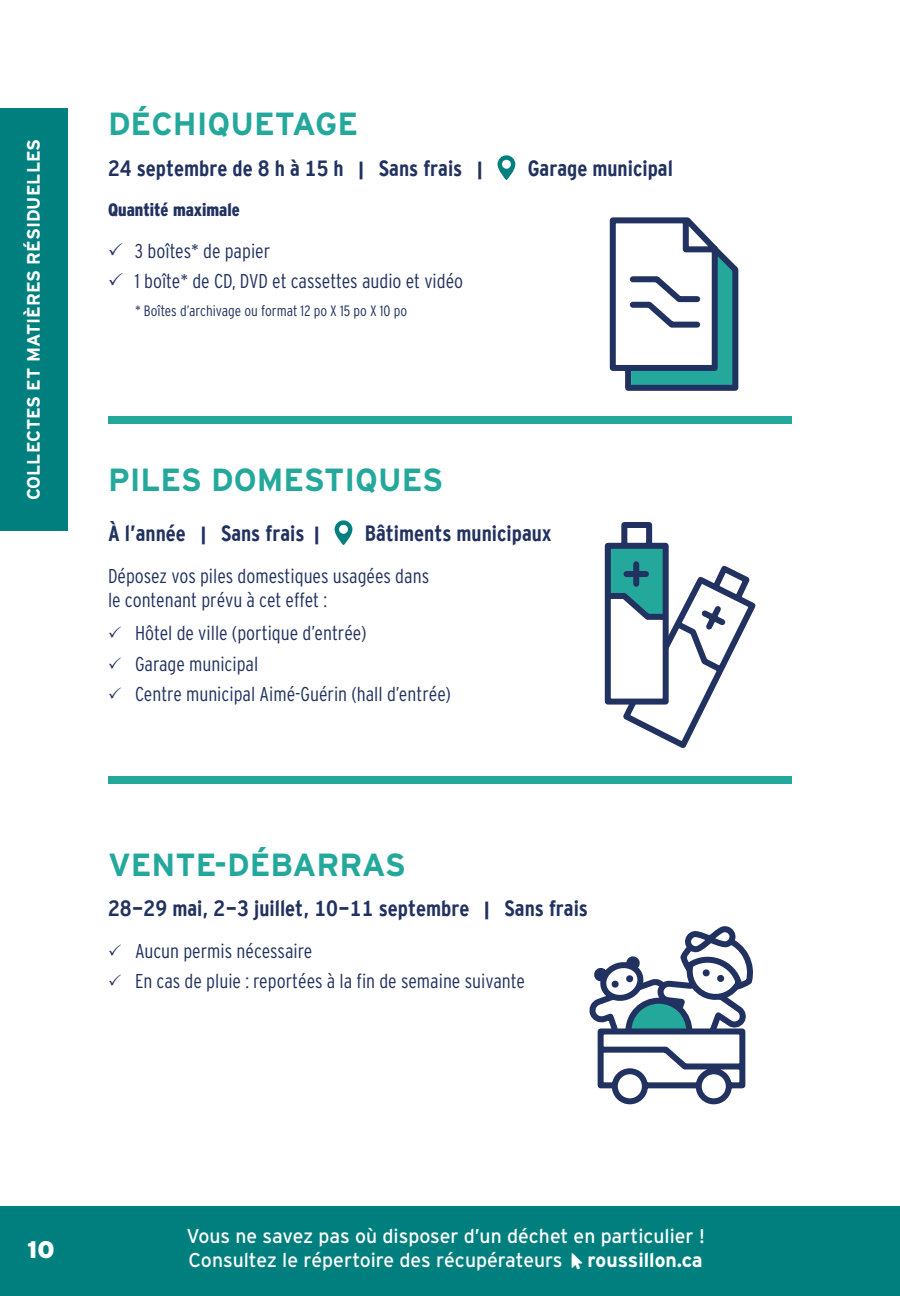
<style>
.page{position:relative;width:900px;height:1296px;background:#fff}
.page>*{position:absolute;margin:0;border:0;box-sizing:border-box;transform-origin:0 0}
.t1{font:700 32px "Interstate";color:#24a89c}
.t2{font:900 24px "Interstate";color:#fff}
.t3{font:700 22px "Interstate Cond Mono";color:#213160}
.t4{font:300 condensed 20px "Interstate";color:#213160}
.t5{font:20px/24px "Interstate";color:#fff}
.t6{font:300 condensed 20px/24px "Interstate";color:#213160}
.t7{font:700 20px "Interstate";color:#fff}
.t8{font:700 18px "Interstate";color:#fff}
.t9{font:900 condensed 18px "Interstate";color:#213160}
.t10{font:300 condensed 15px "Interstate";color:#213160}
.s1{font-family:"Interstate";font-weight:900;font-stretch:condensed;font-size:18px}
.s2{font-style:inherit}
</style>
<div class="page">
<div style="left:0;top:1206px;width:900px;height:90px;background:#007f7f"></div>
<svg style="left:498px;top:155px;width:17px;height:25px"></svg>
<svg style="left:335px;top:520px;width:17px;height:25px"></svg>
<div style="left:108px;top:416px;width:684px;height:8px;background:#24a89c"></div>
<div style="left:108px;top:776px;width:684px;height:8px;background:#24a89c"></div>
<svg style="left:604px;top:522px;width:152px;height:226px"></svg>
<svg style="left:609px;top:217px;width:130px;height:174px"></svg>
<svg style="left:589px;top:926px;width:164px;height:179px"></svg>
<div style="left:0;top:108px;width:67px;height:423px;background:#007f7f"></div>
<p class="t8" style="left:23px;top:500px;width:363px;rotate:-90deg">COLLECTES ET MATIÈRES RÉSIDUELLES</p>
<h1 class="t1" style="left:108px;top:106px;width:252px">DÉCHIQUETAGE</h1>
<p class="t3" style="left:108px;top:156px;width:376px">24 septembre de 8 h à 15 h <span class="s1">|</span> Sans frais <span class="s1">|</span></p>
<p class="t3" style="left:528px;top:156px;width:147px">Garage municipal</p>
<p class="t9" style="left:108px;top:200px;width:133px">Quantité maximale</p>
<p class="t4" style="left:108px;top:240px;width:164px">✓ 3 bo<span class="s2">î</span>tes* de papier</p>
<p class="t4" style="left:108px;top:270px;width:357px">✓ 1 bo<span class="s2">î</span>te* de CD, DVD et cassettes audio et vidéo</p>
<p class="t10" style="left:135px;top:302px;width:274px">* Bo<span class="s2">î</span>tes d’archivage ou format 12 po X 15 po X 10 po</p>
<h1 class="t1" style="left:108px;top:462px;width:337px">PILES DOMESTIQUES</h1>
<p class="t3" style="left:108px;top:521px;width:213px">À l’année <span class="s1">|</span> Sans frais <span class="s1">|</span></p>
<p class="t3" style="left:365px;top:521px;width:188px">Bâtiments municipaux</p>
<p class="t6" style="left:108px;top:564px;width:323px">Déposez vos piles domestiques usagées dans le contenant prévu à cet effet :</p>
<p class="t4" style="left:108px;top:622px;width:260px">✓ Hôtel de ville (portique d’entrée)</p>
<p class="t4" style="left:108px;top:652px;width:152px">✓ Garage municipal</p>
<p class="t4" style="left:108px;top:682px;width:344px">✓ Centre municipal Aimé-Guérin (hall d’entrée)</p>
<h1 class="t1" style="left:108px;top:847px;width:300px">VENTE-DÉBARRAS</h1>
<p class="t3" style="left:108px;top:896px;width:482px">28-29 mai, 2-3 juillet, 10-11 septembre <span class="s1">|</span> Sans frais</p>
<p class="t4" style="left:108px;top:940px;width:206px">✓ Aucun permis nécessaire</p>
<p class="t4" style="left:108px;top:970px;width:419px">✓ En cas de pluie : reportées à la fin de semaine suivante</p>
<p class="t2" style="left:27px;top:1236px;width:29px">10</p>
<p class="t5" style="left:187px;top:1223px;width:520px">Vous ne savez pas où disposer d’un déchet en particulier !<br>Consultez le répertoire des récupérateurs</p>
<p class="t7" style="left:588px;top:1248px;width:117px">roussillon.ca</p>
</div>
